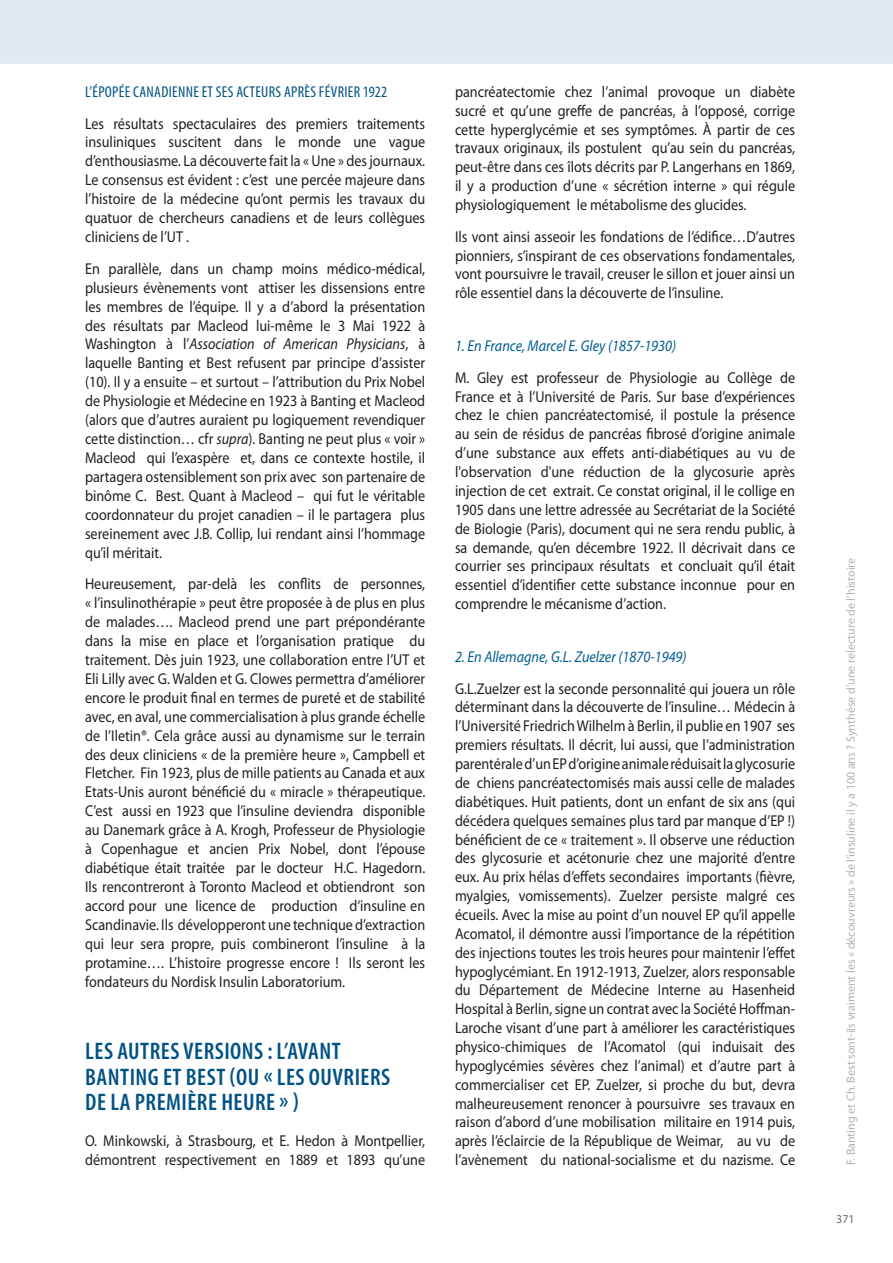
<style>
.page{position:relative;width:893px;height:1263px;background:#fff}
.page>*{position:absolute;margin:0;border:0;box-sizing:border-box;transform-origin:0 0}
.TITRE_-_01_new{font:600 condensed 24px/25.7px "Myriad Pro";letter-spacing:.02em;color:#005285}
.TEXTE_NORMAL{font:15.75px/18.9px "Myriad Pro";color:#231f20;text-align:justify;scale:.9 1}
.TITRE_-_03_new{font:italic 15.75px "Myriad Pro";color:#005d8f;scale:.9 1}
.TITRE_-_02_new{font:condensed 15.75px "Myriad Pro";letter-spacing:.02em;color:#005285}
.t1{font:12px "Myriad Pro";color:#b2b3b7}
.t2{font:12px "Myriad Pro";color:#6c6d70}
.s1{font-style:italic}
</style>
<div class="page">
<div style="left:0;top:0;width:893px;height:64px;background:#e0e8f1"></div>
<p class="TITRE_-_02_new" style="left:85px;top:83px;width:303px">L’ÉPOPÉE CANADIENNE ET SES ACTEURS APRÈS FÉVRIER 1922</p>
<p class="TEXTE_NORMAL" style="left:85px;top:114px;width:379px">Les résultats spectaculaires des premiers traitements insuliniques suscitent dans le monde une vague d’enthousiasme. La découverte fait la « Une » des journaux.<br>Le consensus est évident : c’est une percée majeure dans l’histoire de la médecine qu’ont permis les travaux du quatuor de chercheurs canadiens et de leurs collègues cliniciens de l’UT .</p>
<p class="TEXTE_NORMAL" style="left:85px;top:259px;width:380px">En parallèle, dans un champ moins médico-médical, plusieurs évènements vont attiser les dissensions entre les membres de l’équipe. Il y a d’abord la présentation des résultats par Macleod lui-même le 3 Mai 1922 à Washington à l’<span class="s1">Association of American Physicians</span>, à laquelle Banting et Best refusent par principe d’assister (10). Il y a ensuite – et surtout – l’attribution du Prix Nobel de Physiologie et Médecine en 1923 à Banting et Macleod (alors que d’autres auraient pu logiquement revendiquer cette distinction… cfr <span class="s1">supra</span>). Banting ne peut plus « voir » Macleod qui l’exaspère et, dans ce contexte hostile, il partagera ostensiblement son prix avec son partenaire de binôme C. Best. Quant à Macleod – qui fut le véritable coordonnateur du projet canadien – il le partagera plus sereinement avec J.B. Collip, lui rendant ainsi l’hommage qu’il méritait.</p>
<p class="TEXTE_NORMAL" style="left:85px;top:575px;width:380px">Heureusement, par-delà les conflits de personnes, « l’insulinothérapie » peut être proposée à de plus en plus de malades…. Macleod prend une part prépondérante dans la mise en place et l’organisation pratique du traitement. Dès juin 1923, une collaboration entre l’UT et Eli Lilly avec G. Walden et G. Clowes permettra d’améliorer encore le produit final en termes de pureté et de stabilité avec, en aval, une commercialisation à plus grande échelle de l’Iletin®. Cela grâce aussi au dynamisme sur le terrain des deux cliniciens « de la première heure », Campbell et Fletcher. Fin 1923, plus de mille patients au Canada et aux Etats-Unis auront bénéficié du « miracle » thérapeutique.<br>C’est aussi en 1923 que l’insuline deviendra disponible au Danemark grâce à A. Krogh, Professeur de Physiologie à Copenhague et ancien Prix Nobel, dont l’épouse diabétique était traitée par le docteur H.C. Hagedorn.<br>Ils rencontreront à Toronto Macleod et obtiendront son accord pour une licence de production d‘insuline en Scandinavie. Ils développeront une technique d’extraction qui leur sera propre, puis combineront l’insuline à la protamine…. L’histoire progresse encore ! Ils seront les fondateurs du Nordisk Insulin Laboratorium.</p>
<p class="TITRE_-_01_new" style="left:85px;top:1038px;width:307px">LES AUTRES VERSIONS : L’AVANT<br>BANTING ET BEST (OU « LES OUVRIERS<br>DE LA PREMIÈRE HEURE » )</p>
<p class="TEXTE_NORMAL" style="left:85px;top:1132px;width:379px">O. Minkowski, à Strasbourg, et E. Hedon à Montpellier, démontrent respectivement en 1889 et 1893 qu’une</p>
<p class="TEXTE_NORMAL" style="left:455px;top:82px;width:379px">pancréatectomie chez l’animal provoque un diabète sucré et qu’une greffe de pancréas, à l’opposé, corrige cette hyperglycémie et ses symptômes. À partir de ces travaux originaux, ils postulent qu’au sein du pancréas, peut-être dans ces îlots décrits par P. Langerhans en 1869, il y a production d’une « sécrétion interne » qui régule physiologiquement le métabolisme des glucides.</p>
<p class="TEXTE_NORMAL" style="left:455px;top:227px;width:379px">Ils vont ainsi asseoir les fondations de l’édifice…D’autres pionniers, s’inspirant de ces observations fondamentales, vont poursuivre le travail, creuser le sillon et jouer ainsi un rôle essentiel dans la découverte de l’insuline.</p>
<p class="TITRE_-_03_new" style="left:455px;top:337px;width:247px">1. En France, Marcel E. Gley (1857-1930)</p>
<p class="TEXTE_NORMAL" style="left:455px;top:368px;width:380px">M. Gley est professeur de Physiologie au Collège de France et à l’Université de Paris. Sur base d’expériences chez le chien pancréatectomisé, il postule la présence au sein de résidus de pancréas fibrosé d’origine animale d’une substance aux effets anti-diabétiques au vu de l'observation d'une réduction de la glycosurie après injection de cet extrait. Ce constat original, il le collige en 1905 dans une lettre adressée au Secrétariat de la Société de Biologie (Paris), document qui ne sera rendu public, à sa demande, qu’en décembre 1922. Il décrivait dans ce courrier ses principaux résultats et concluait qu’il était essentiel d’identifier cette substance inconnue pour en comprendre le mécanisme d’action.</p>
<p class="TITRE_-_03_new" style="left:455px;top:648px;width:259px">2. En Allemagne, G.L. Zuelzer (1870-1949)</p>
<p class="TEXTE_NORMAL" style="left:455px;top:679px;width:379px">G.L.Zuelzer est la seconde personnalité qui jouera un rôle déterminant dans la découverte de l’insuline… Médecin à l’Université Friedrich Wilhelm à Berlin, il publie en 1907 ses premiers résultats. Il décrit, lui aussi, que l’administration parentérale d’un EP d’origine animale réduisait la glycosurie de chiens pancréatectomisés mais aussi celle de malades diabétiques. Huit patients, dont un enfant de six ans (qui décédera quelques semaines plus tard par manque d’EP !) bénéficient de ce « traitement ». Il observe une réduction des glycosurie et acétonurie chez une majorité d’entre eux. Au prix hélas d’effets secondaires importants (fièvre, myalgies, vomissements). Zuelzer persiste malgré ces écueils. Avec la mise au point d’un nouvel EP qu’il appelle Acomatol, il démontre aussi l’importance de la répétition des injections toutes les trois heures pour maintenir l’effet hypoglycémiant. En 1912-1913, Zuelzer, alors responsable du Département de Médecine Interne au Hasenheid Hospital à Berlin, signe un contrat avec la Société Hoffman-Laroche visant d’une part à améliorer les caractéristiques physico-chimiques de l’Acomatol (qui induisait des hypoglycémies sévères chez l’animal) et d’autre part à commercialiser cet EP. Zuelzer, si proche du but, devra malheureusement renoncer à poursuivre ses travaux en raison d’abord d’une mobilisation militaire en 1914 puis, après l’éclaircie de la République de Weimar, au vu de l’avènement du national-socialisme et du nazisme. Ce</p>
<p class="t1" style="left:844px;top:1165px;width:609px;rotate:-90deg">F. Banting et Ch. Best sont-ils vraiment les « découvreurs » de l’insuline il y a 100 ans ? Synthèse d’une relecture de l’histoire</p>
<p class="t2" style="left:836px;top:1212px;width:20px">371</p>
</div>
